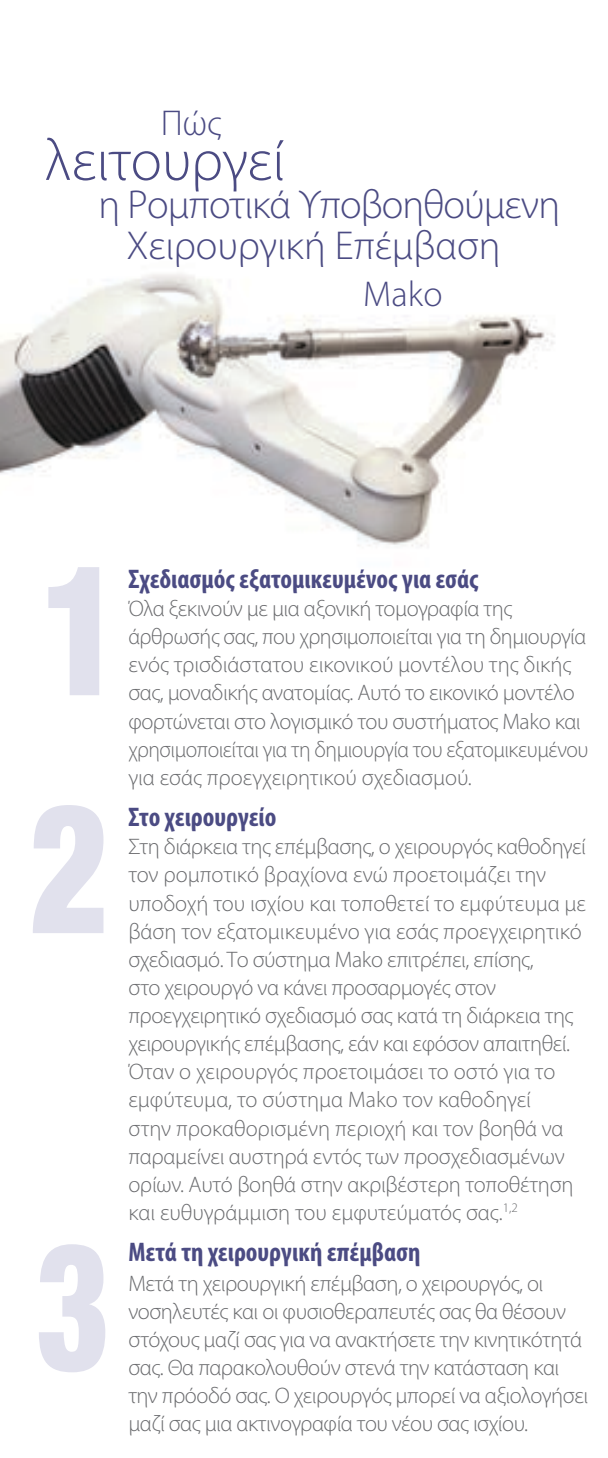
<style>
.page{position:relative;width:608px;height:1458px;background:#fff}
.page>*{position:absolute;margin:0;border:0;box-sizing:border-box;transform-origin:0 0}
.t1{font:300 58.5px "Myriad Pro";color:#4b4b83}
.t2{font:300 40.5px/40.5px "Myriad Pro";letter-spacing:-.02em;color:#4b4b83}
.t3{font:300 36px "Myriad Pro";letter-spacing:.01em;color:#4b4b83}
.t4{font:700 condensed 27px "Myriad Pro";color:#4b4b83}
.t5{font:300 22.5px/28.1px "Myriad Pro";letter-spacing:-.02em;color:#6a6b6e}
</style>
<div class="page">
<img style="left:0;top:274px;width:555px;height:273px">
<svg style="left:33px;top:805px;width:70px;height:128px"></svg>
<svg style="left:39px;top:1244px;width:66px;height:128px"></svg>
<svg style="left:48px;top:567px;width:51px;height:128px"></svg>
<h3 class="t3" style="left:161px;top:101px;width:62px">Πώς</h3>
<h1 class="t1" style="left:45px;top:125px;width:240px">λειτουργεί</h1>
<h2 class="t2" style="left:126px;top:184px;width:435px;text-indent:-28px">η Ρομποτικά Υποβοηθούμενη<br>Χειρουργική Επέμβαση</h2>
<h3 class="t3" style="left:363px;top:272px;width:81px">Mako</h3>
<p class="t4" style="left:128px;top:562px;width:352px">Σχεδιασμός εξατομικευμένος για εσάς</p>
<p class="t5" style="left:128px;top:594px;width:461px">Όλα ξεκινούν με μια αξονική τομογραφία της άρθρωσής σας, που χρησιμοποιείται για τη δημιουργία ενός τρισδιάστατου εικονικού μοντέλου της δικής σας, μοναδικής ανατομίας. Αυτό το εικονικό μοντέλο φορτώνεται στο λογισμικό του συστήματος Mako και χρησιμοποιείται για τη δημιουργία του εξατομικευμένου για εσάς προεγχειρητικού σχεδιασμού.</p>
<p class="t4" style="left:128px;top:800px;width:150px">Στο χειρουργείο</p>
<p class="t5" style="left:128px;top:833px;width:459px">Στη διάρκεια της επέμβασης, ο χειρουργός καθοδηγεί τον ρομποτικό βραχίονα ενώ προετοιμάζει την υποδοχή του ισχίου και τοποθετεί το εμφύτευμα με βάση τον εξατομικευμένο για εσάς προεγχειρητικό σχεδιασμό. Το σύστημα Mako επιτρέπει, επίσης,<br>στο χειρουργό να κάνει προσαρμογές στον προεγχειρητικό σχεδιασμό σας κατά τη διάρκεια της χειρουργικής επέμβασης, εάν και εφόσον απαιτηθεί.<br>Όταν ο χειρουργός προετοιμάσει το οστό για το εμφύτευμα, το σύστημα Mako τον καθοδηγεί<br>στην προκαθορισμένη περιοχή και τον βοηθά να παραμείνει αυστηρά εντός των προσχεδιασμένων ορίων. Αυτό βοηθά στην ακριβέστερη τοποθέτηση και ευθυγράμμιση του εμφυτεύματός σας.<sup>1,2</sup></p>
<p class="t4" style="left:128px;top:1236px;width:293px">Μετά τη χειρουργική επέμβαση</p>
<p class="t5" style="left:128px;top:1269px;width:461px">Μετά τη χειρουργική επέμβαση, ο χειρουργός, οι νοσηλευτές και οι φυσιοθεραπευτές σας θα θέσουν στόχους μαζί σας για να ανακτήσετε την κινητικότητά σας. Θα παρακολουθούν στενά την κατάσταση και την πρόοδό σας. Ο χειρουργός μπορεί να αξιολογήσει μαζί σας μια ακτινογραφία του νέου σας ισχίου.</p>
</div>
